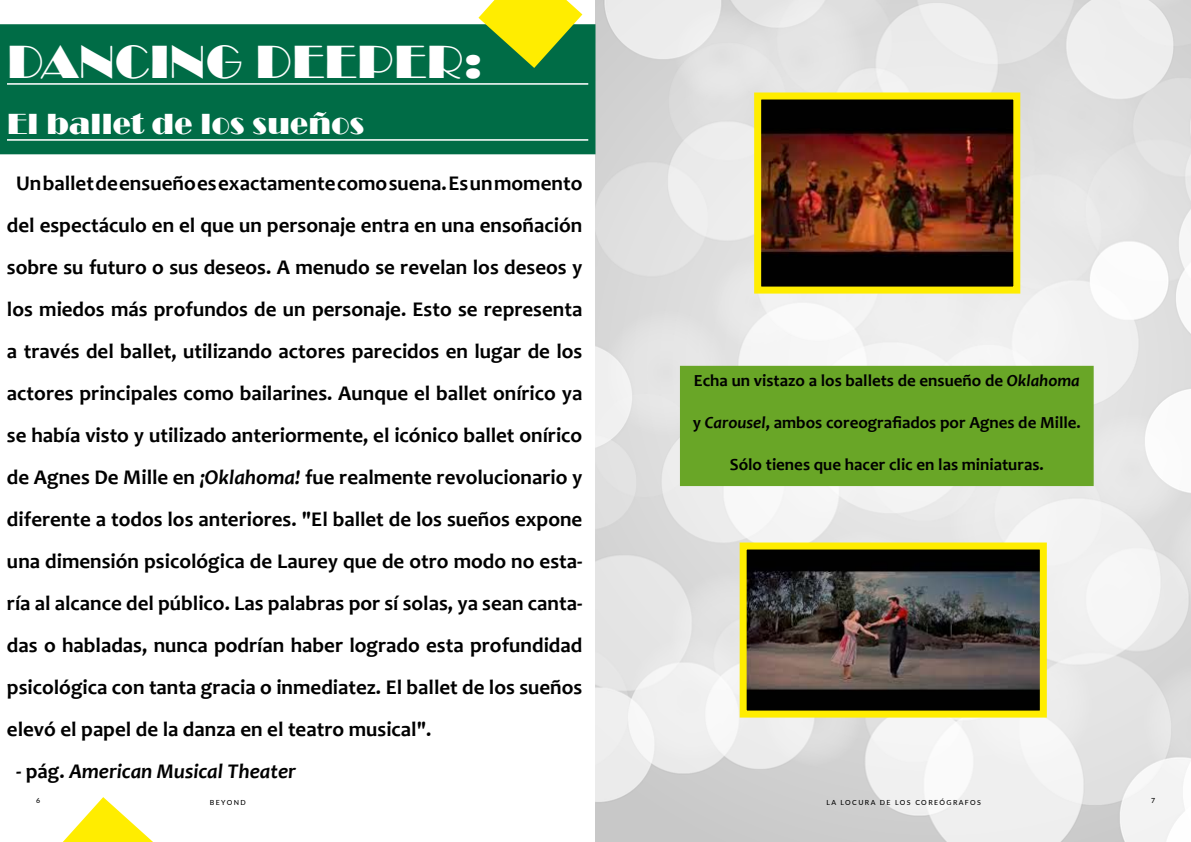
<style>
.page{position:relative;width:1191px;height:842px;background:#fff}
.page>*{position:absolute;margin:0;border:0;box-sizing:border-box;transform-origin:0 0}
.t1{font:48px "Broadway";letter-spacing:.01em;color:#fff}
.t2{font:30px "Broadway";letter-spacing:.01em;color:#fff}
.t3{font:700 21px/42px "Candara";color:#000;text-align:justify}
.t4{font:italic 700 21px "Candara";color:#000}
.t5{font:700 17px "Candara";color:#000}
.t6{font:500 7px "Lato";letter-spacing:.2em;color:#000}
.s1{font-style:italic}
.s2{font-style:normal}
</style>
<div class="page">
<img style="left:595px;top:0;width:596px;height:842px">
<div style="left:4px;top:28px;width:588px;height:123px;background:#006c46"></div>
<hr style="left:7px;top:84px;width:581px;height:1px;background:#fff">
<hr style="left:7px;top:140px;width:581px;height:1px;background:#fff">
<div style="left:0;top:24px;width:595px;height:130px;border:7px solid #006c46"></div>
<div style="left:683px;top:369px;width:407px;height:113px;background:#69a627"></div>
<div style="left:680px;top:366px;width:413px;height:120px;border:7px solid #69a627"></div>
<img style="left:747px;top:550px;width:291px;height:160px">
<div style="left:739px;top:542px;width:307px;height:176px;border:7px solid #ffed00"></div>
<img style="left:762px;top:100px;width:250px;height:186px">
<div style="left:754px;top:92px;width:266px;height:202px;border:7px solid #ffed00"></div>
<svg style="left:63px;top:797px;width:90px;height:45px"></svg>
<svg style="left:478px;top:0;width:104px;height:68px"></svg>
<h1 class="t1" style="left:7px;top:34px;width:476px">DANCING DEEPER:</h1>
<h2 class="t2" style="left:7px;top:107px;width:359px">El ballet de los sueños</h2>
<p class="t3" style="left:7px;top:162px;width:577px;text-indent:9px">Un ballet de ensueño es exactamente como suena. Es un momento del espectáculo en el que un personaje entra en una ensoñación sobre su futuro o sus deseos. A menudo se revelan los deseos y los miedos más profundos de un personaje. Esto se representa a través del ballet, utilizando actores parecidos en lugar de los actores principales como bailarines. Aunque el ballet onírico ya se había visto y utilizado anteriormente, el icónico ballet onírico de Agnes De Mille en <span class="s1">¡Oklahoma!</span> fue realmente revolucionario y diferente a todos los anteriores. "El ballet de los sueños expone una dimensión psicológica de Laurey que de otro modo no esta&shy;ría al alcance del público. Las palabras por sí solas, ya sean canta&shy;das o habladas, nunca podrían haber logrado esta profundidad psicológica con tanta gracia o inmediatez. El ballet de los sueños elevó el papel de la danza en el teatro musical".</p>
<p class="t4" style="left:16px;top:758px;width:281px"><span class="s2">- pág.</span> American Musical Theater</p>
<p class="t5" style="left:694px;top:370px;width:387px">Echa un vistazo a los ballets de ensueño de <span class="s1">Oklahoma</span></p>
<p class="t5" style="left:693px;top:412px;width:389px">y <span class="s1">Carousel</span>, ambos coreografiados por Agnes de Mille.</p>
<p class="t5" style="left:730px;top:454px;width:315px">Sólo tienes que hacer clic en las miniaturas.</p>
<p class="t6" style="left:36px;top:795px;width:6px">6</p>
<p class="t6" style="left:210px;top:797px;width:38px">BEYOND</p>
<p class="t6" style="left:826px;top:797px;width:156px">LA L OCURA DE L OS COREÓGRAFOS</p>
<p class="t6" style="left:1151px;top:795px;width:6px">7</p>
</div>
